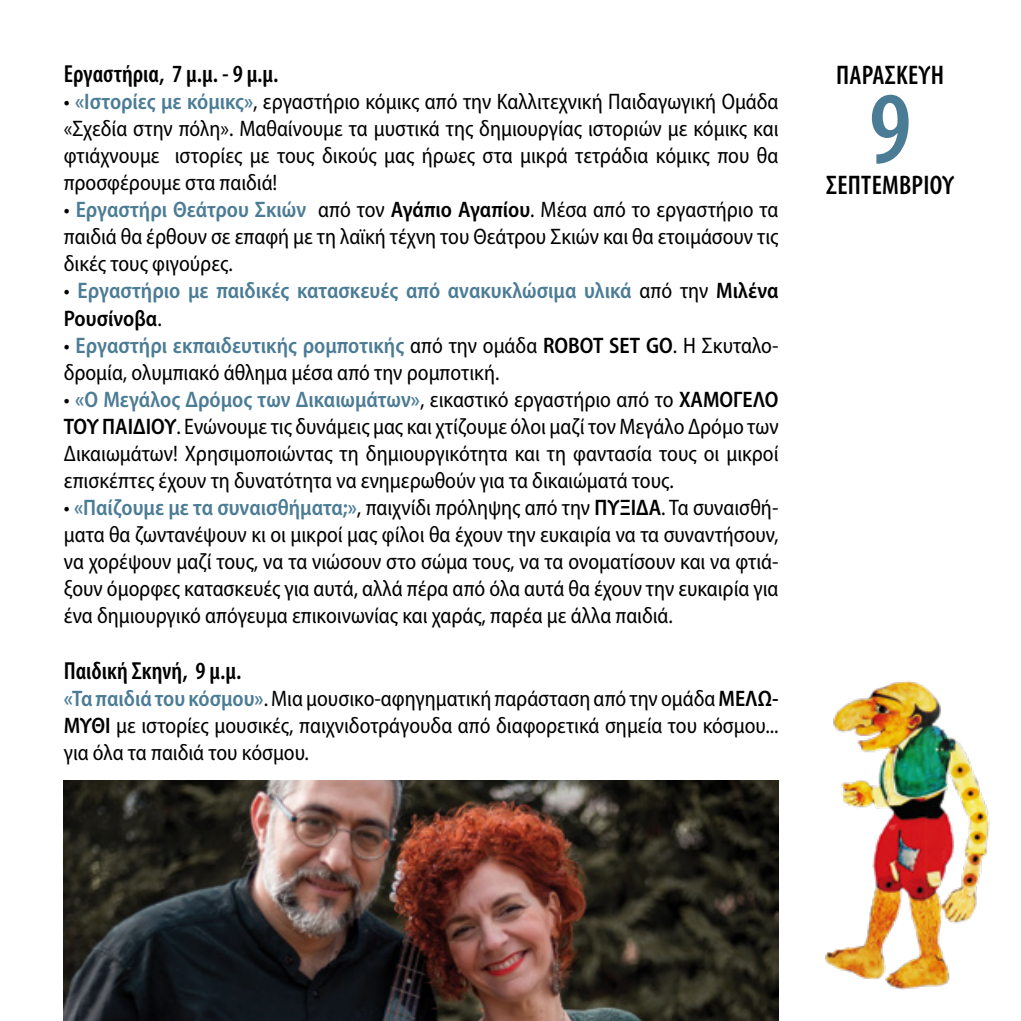
<style>
.page{position:relative;width:1021px;height:1021px;background:#fff}
.page>*{position:absolute;margin:0;border:0;box-sizing:border-box;transform-origin:0 0}
.t1{font:600 condensed 103.5px "Myriad Pro";color:#4b7c95}
.t2{font:600 condensed 27px "Myriad Pro";letter-spacing:.01em;color:#000}
.t3{font:600 condensed 24.75px "Myriad Pro";color:#000}
.t4{font:semi-condensed 22.5px/27px "Myriad Pro";color:#000;text-align:justify;scale:.96 1}
.t5{font:600 semi-condensed 22.5px/27px "Myriad Pro";color:#4b7c95;scale:.96 1}
.s1{font-weight:600;color:#4b7c95}
.s2{font-weight:600}
.s3{font-weight:400;color:#000}
.s4{color:#000}
</style>
<div class="page">
<img style="left:64px;top:780px;width:714px;height:240px">
<img style="left:825px;top:681px;width:165px;height:309px">
<p class="t3" style="left:64px;top:61px;width:216px">Εργαστήρια, 7 μ.μ. - 9 μ.μ.</p>
<p class="t4" style="left:64px;top:89px;width:746px">• <span class="s1">«Ιστορίες με κόμικς»</span>, εργαστήριο κόμικς από την Καλλιτεχνική Παιδαγωγική Ομάδα «Σχεδία στην πόλη». Μαθαίνουμε τα μυστικά της δημιουργίας ιστοριών με κόμικς και φτιάχνουμε ιστορίες με τους δικούς μας ήρωες στα μικρά τετράδια κόμικς που θα προσφέρουμε στα παιδιά!</p>
<p class="t4" style="left:64px;top:197px;width:746px">• <span class="s1">Εργαστήρι Θεάτρου Σκιών</span> από τον <span class="s2">Αγάπιο Αγαπίου</span>. Μέσα από το εργαστήριο τα παιδιά θα έρθουν σε επαφή με τη λαϊκή τέχνη του Θεάτρου Σκιών και θα ετοιμάσουν τις δικές τους φιγούρες.</p>
<p class="t5" style="left:64px;top:278px;width:746px"><span class="s3">•</span> Εργαστήριο με παιδικές κατασκευές από ανακυκλώσιμα υλικά <span class="s3">από την</span> <span class="s4">Μιλένα<br>Ρουσίνοβα</span><span class="s3">.</span></p>
<p class="t4" style="left:64px;top:332px;width:746px">• <span class="s1">Εργαστήρι εκπαιδευτικής ρομποτικής</span> από την ομάδα <span class="s2">ROBOT SET GO</span>. Η Σκυταλο&shy;δρομία, ολυμπιακό άθλημα μέσα από την ρομποτική.</p>
<p class="t4" style="left:64px;top:386px;width:746px">• <span class="s1">«Ο Μεγάλος Δρόμος των Δικαιωμάτων»</span>, εικαστικό εργαστήριο από το <span class="s2">ΧΑΜΟΓΕΛΟ ΤΟΥ ΠΑΙΔΙΟΥ</span>. Ενώνουμε τις δυνάμεις μας και χτίζουμε όλοι μαζί τον Μεγάλο Δρόμο των Δικαιωμάτων! Χρησιμοποιώντας τη δημιουργικότητα και τη φαντασία τους οι μικροί επισκέπτες έχουν τη δυνατότητα να ενημερωθούν για τα δικαιώματά τους.</p>
<p class="t4" style="left:64px;top:494px;width:746px">• <span class="s1">«Παίζουμε με τα συναισθήματα;»</span>, παιχνίδι πρόληψης από την <span class="s2">ΠΥΞΙΔΑ</span>. Τα συναισθή&shy;ματα θα ζωντανέψουν κι οι μικροί μας φίλοι θα έχουν την ευκαιρία να τα συναντήσουν, να χορέψουν μαζί τους, να τα νιώσουν στο σώμα τους, να τα ονοματίσουν και να φτιά&shy;ξουν όμορφες κατασκευές για αυτά, αλλά πέρα από όλα αυτά θα έχουν την ευκαιρία για ένα δημιουργικό απόγευμα επικοινωνίας και χαράς, παρέα με άλλα παιδιά.</p>
<p class="t3" style="left:64px;top:657px;width:179px">Παιδική Σκηνή, 9 μ.μ.</p>
<p class="t4" style="left:64px;top:685px;width:746px"><span class="s1">«Τα παιδιά του κόσμου»</span>. Μια μουσικο-αφηγηματική παράσταση από την ομάδα <span class="s2">ΜΕΛΩ-ΜΥΘΙ</span> με ιστορίες μουσικές, παιχνιδοτράγουδα από διαφορετικά σημεία του κόσμου... για όλα τα παιδιά του κόσμου.</p>
<p class="t2" style="left:836px;top:60px;width:109px">ΠΑΡΑΣΚΕΥΗ</p>
<h1 class="t1" style="left:869px;top:72px;width:44px">9</h1>
<p class="t2" style="left:826px;top:171px;width:130px">ΣΕΠΤΕΜΒΡΙΟΥ</p>
</div>
